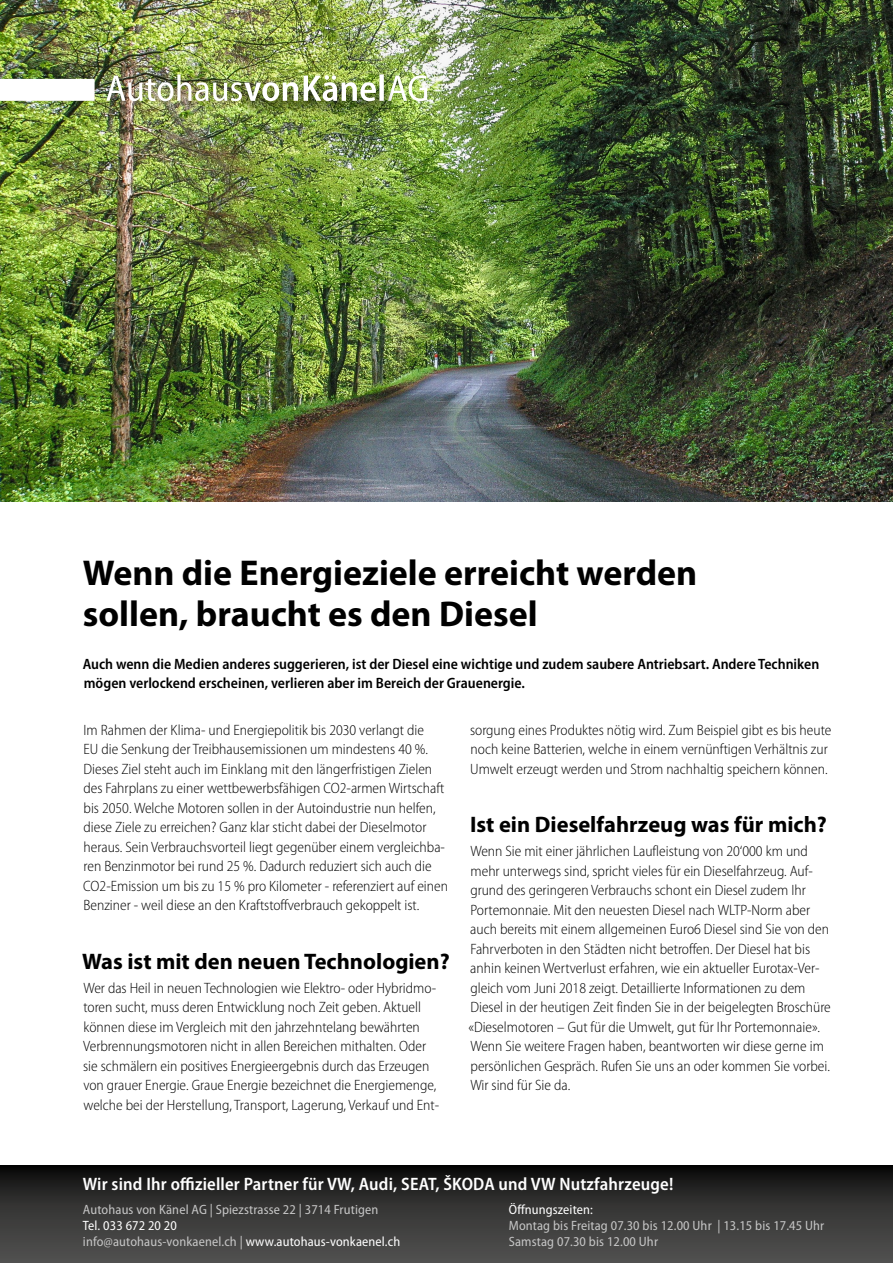
<style>
.page{position:relative;width:893px;height:1263px;background:#fff}
.page>*{position:absolute;margin:0;border:0;box-sizing:border-box;transform-origin:0 0}
.Hauptüberschrift{font:700 36px/40.5px "Myriad Pro";color:#000}
.Fliesstexte{font:700 22.5px "Myriad Pro";color:#000}
.t1{font:600 semi-condensed 18px "Myriad Pro";letter-spacing:.01em;color:#fff}
.Fliesstexte-2{font:300 semi-condensed 15px/19.5px "Myriad Pro";color:#000}
.Fliesstexte_fett{font:600 semi-condensed 15px/19.5px "Myriad Pro";color:#000}
.t2{font:semi-condensed 13.5px/16.2px "Myriad Pro";letter-spacing:.01em;color:#c6c6c6}
.t3{font:semi-condensed 13.5px "Myriad Pro";letter-spacing:.01em;color:#fff}
.s1{color:#fff}
</style>
<div class="page">
<div style="left:0;top:1165px;width:893px;height:98px;background:linear-gradient(to bottom,#101010,#575655)"></div>
<img style="left:0;top:0;width:893px;height:502px">
<div style="left:236px;top:74px;width:157px;height:45px;background:#000;opacity:.75"></div>
<img style="left:106px;top:74px;width:321px;height:27px">
<div style="left:0;top:79px;width:95px;height:22px;background:#fff"></div>
<p class="Hauptüberschrift" style="left:83px;top:553px;width:616px">Wenn die Energieziele erreicht werden sollen, braucht es den Diesel</p>
<p class="Fliesstexte_fett" style="left:83px;top:654px;width:738px">Auch wenn die Medien anderes suggerieren, ist der Diesel eine wichtige und zudem saubere Antriebsart. Andere Techniken mögen verlockend erscheinen, verlieren aber im Bereich der Grauenergie.</p>
<p class="Fliesstexte-2" style="left:83px;top:720px;width:366px">Im Rahmen der Klima- und Energiepolitik bis 2030 verlangt die<br>EU die Senkung der Treibhausemissionen um mindestens 40 %.<br>Dieses Ziel steht auch im Einklang mit den längerfristigen Zielen des Fahrplans zu einer wettbewerbsfähigen CO2-armen Wirtschaft bis 2050. Welche Motoren sollen in der Autoindustrie nun helfen, diese Ziele zu erreichen? Ganz klar sticht dabei der Dieselmotor heraus. Sein Verbrauchsvorteil liegt gegenüber einem vergleichba&shy;ren Benzinmotor bei rund 25 %. Dadurch reduziert sich auch die CO2-Emission um bis zu 15 % pro Kilometer - referenziert auf einen Benziner - weil diese an den Kraftstoffverbrauch gekoppelt ist.</p>
<p class="Fliesstexte" style="left:82px;top:948px;width:369px">Was ist mit den neuen Technologien?</p>
<p class="Fliesstexte-2" style="left:83px;top:978px;width:358px">Wer das Heil in neuen Technologien wie Elektro- oder Hybridmo&shy;toren sucht, muss deren Entwicklung noch Zeit geben. Aktuell können diese im Vergleich mit den jahrzehntelang bewährten Verbrennungsmotoren nicht in allen Bereichen mithalten. Oder sie schmälern ein positives Energieergebnis durch das Erzeugen von grauer Energie. Graue Energie bezeichnet die Energiemenge, welche bei der Herstellung, Transport, Lagerung, Verkauf und Ent-</p>
<p class="Fliesstexte-2" style="left:470px;top:720px;width:363px">sorgung eines Produktes nötig wird. Zum Beispiel gibt es bis heute noch keine Batterien, welche in einem vernünftigen Verhältnis zur<br>Umwelt erzeugt werden und Strom nachhaltig speichern können.</p>
<p class="Fliesstexte" style="left:470px;top:812px;width:358px">Ist ein Dieselfahrzeug was für mich?</p>
<p class="Fliesstexte-2" style="left:468px;top:842px;width:364px">Wenn Sie mit einer jährlichen Laufleistung von 20‘000 km und mehr unterwegs sind, spricht vieles für ein Dieselfahrzeug. Auf&shy;grund des geringeren Verbrauchs schont ein Diesel zudem Ihr Portemonnaie. Mit den neuesten Diesel nach WLTP-Norm aber auch bereits mit einem allgemeinen Euro6 Diesel sind Sie von den Fahrverboten in den Städten nicht betroffen. Der Diesel hat bis anhin keinen Wertverlust erfahren, wie ein aktueller Eurotax-Ver&shy;gleich vom Juni 2018 zeigt. Detaillierte Informationen zu dem Diesel in der heutigen Zeit finden Sie in der beigelegten Broschüre «Dieselmotoren – Gut für die Umwelt, gut für Ihr Portemonnaie».<br>Wenn Sie weitere Fragen haben, beantworten wir diese gerne im persönlichen Gespräch. Rufen Sie uns an oder kommen Sie vorbei.<br>Wir sind für Sie da.</p>
<p class="t1" style="left:83px;top:1174px;width:592px">Wir sind Ihr offizieller Partner für VW, Audi, SEAT, ŠKODA und VW Nutzfahrzeuge!</p>
<p class="t2" style="left:83px;top:1201px;width:297px">Autohaus von Känel AG | Spiezstrasse 22 | 3714 Frutigen<br><span class="s1">Tel. 033 672 20 20</span></p>
<p class="t2" style="left:83px;top:1234px;width:319px">info@autohaus-vonkaenel.ch | <span class="s1">www.autohaus-vonkaenel.ch</span></p>
<p class="t3" style="left:509px;top:1202px;width:86px">Öffnungszeiten:</p>
<p class="t2" style="left:509px;top:1217px;width:317px">Montag bis Freitag 07.30 bis 12.00 Uhr | 13.15 bis 17.45 Uhr</p>
<p class="t2" style="left:509px;top:1234px;width:151px">Samstag 07.30 bis 12.00 Uhr</p>
</div>
